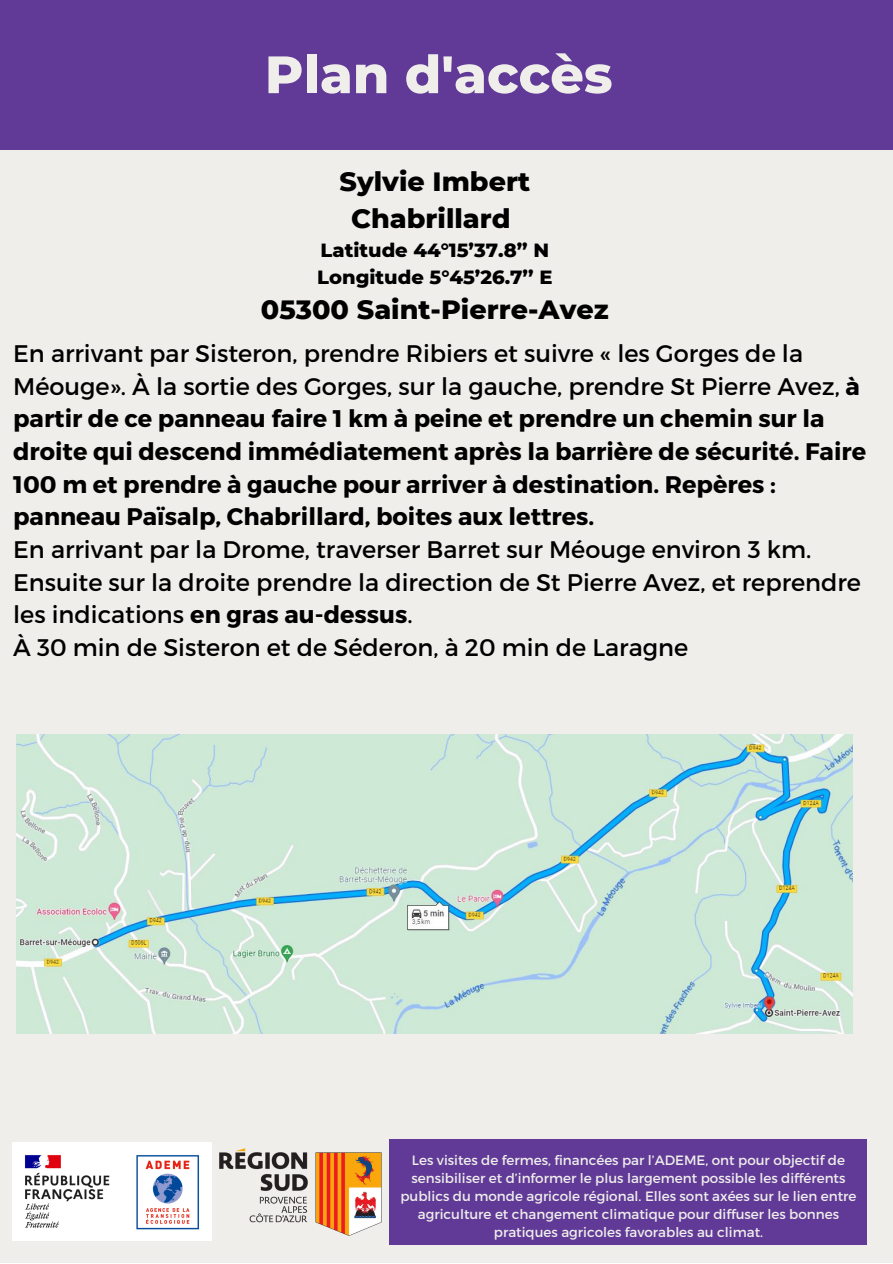
<style>
.page{position:relative;width:893px;height:1264px;background:#fff}
.page>*{position:absolute;margin:0;border:0;box-sizing:border-box;transform-origin:0 0}
.t1{font:800 52.5px "Montserrat";color:#efeeeb}
.t2{font:800 27px/37px "Montserrat";color:#000;text-align:center}
.t3{font:700 24px/32.5px "Montserrat";color:#000}
.t4{font:24px/32.5px "Montserrat";color:#000}
.t5{font:800 19.5px/27px "Montserrat";color:#000}
.t6{font:13.5px/18px "Montserrat";color:#efeeeb;text-align:center}
.s1{font-weight:400}
.s2{font-weight:700}
.s3{color:#efeeeb}
</style>
<div class="page">
<div style="left:0;top:0;width:892px;height:1262px;background:#efeeeb"></div>
<div style="left:0;top:0;width:892px;height:149px;background:#613a97"></div>
<div style="left:389px;top:1139px;width:478px;height:106px;background:#613a97"></div>
<img style="left:12px;top:1142px;width:199px;height:98px">
<img style="left:219px;top:1148px;width:163px;height:88px">
<img style="left:17px;top:734px;width:835px;height:299px">
<h1 class="t1" style="left:265px;top:42px;width:349px">Plan d'accès</h1>
<p class="t2" style="left:339px;top:163px;width:192px">Sylvie Imbert<br>Chabrillard</p>
<p class="t5" style="left:317px;top:237px;width:237px">Latitude 44°15’37.8’’ N<br>Longitude 5°45’26.7’’ E</p>
<p class="t2" style="left:261px;top:291px;width:349px">05300 Saint-Pierre-Avez</p>
<p class="t3" style="left:13px;top:336px;width:854px"><span class="s1">En arrivant par Sisteron, prendre Ribiers et suivre « les Gorges de la Méouge». À la sortie des Gorges, sur la gauche, prendre St Pierre Avez,</span> à partir de ce panneau faire 1 km à peine et prendre un chemin sur la droite qui descend immédiatement après la barrière de sécurité. Faire 100 m et prendre à gauche pour arriver à destination. Repères : panneau Païsalp, Chabrillard, boites aux lettres.</p>
<p class="t4" style="left:13px;top:532px;width:849px">En arrivant par la Drome, traverser Barret sur Méouge environ 3 km.<br>Ensuite sur la droite prendre la direction de St Pierre Avez, et reprendre les indications <span class="s2">en gras au-dessus</span>.<br>À 30 min de Sisteron et de Séderon, à 20 min de Laragne<span class="s3">.</span></p>
<p class="t6" style="left:400px;top:1150px;width:457px">Les visites de fermes, financées par l’ADEME, ont pour objectif de sensibiliser et d’informer le plus largement possible les différents publics du monde agricole régional. Elles sont axées sur le lien entre agriculture et changement climatique pour diffuser les bonnes pratiques agricoles favorables au climat.</p>
</div>
